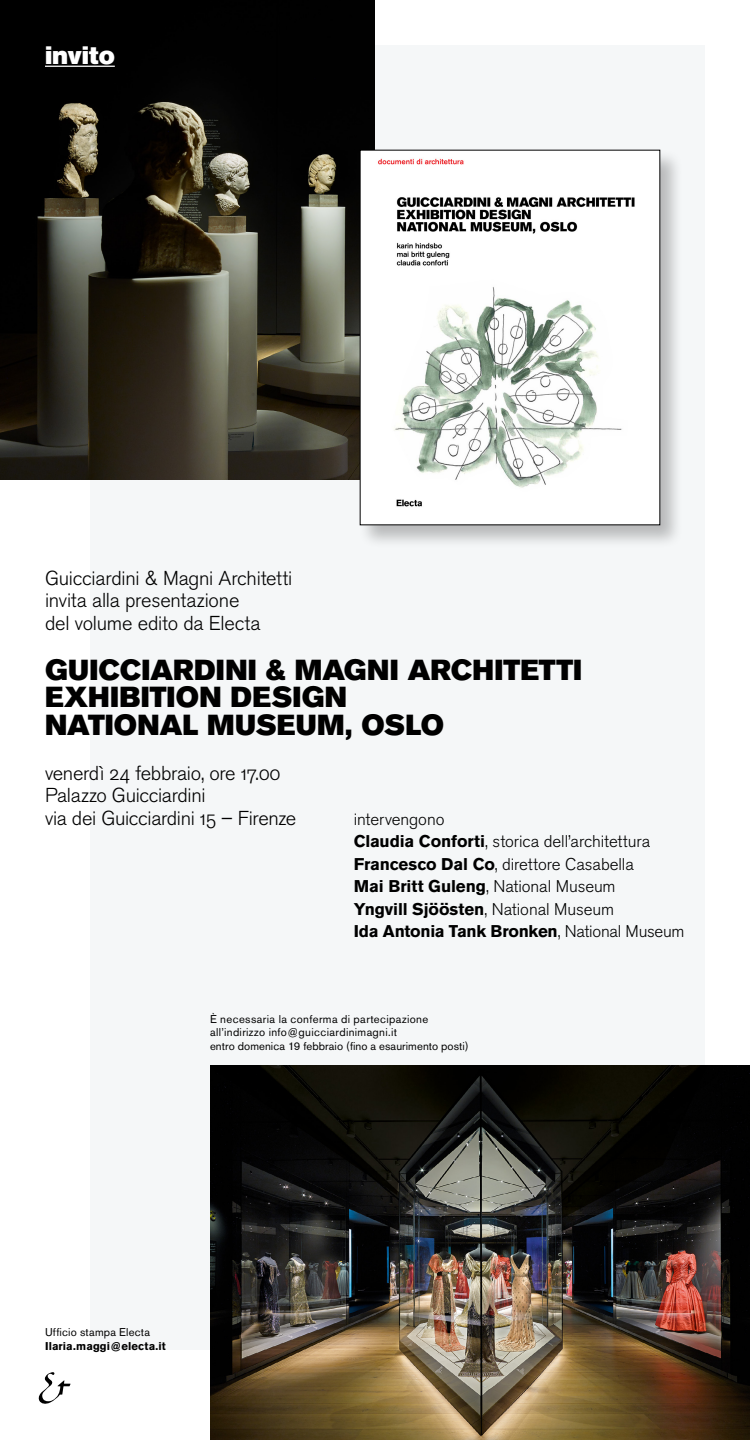
<style>
.page{position:relative;width:750px;height:1440px;background:#fff}
.page>*{position:absolute;margin:0;border:0;box-sizing:border-box;transform-origin:0 0}
.t1{font:28.75px/27.5px "Akzidenz Grotesk BE Super";letter-spacing:.005em;color:#000}
.t2{font:25px "Akzidenz Grotesk BE Super";color:#fff}
.t3{font:20px/22.5px "Akzidenz Grotesk BE Light Os F";letter-spacing:-.015em;color:#000}
.t4{font:16.88px/22.5px "Akzidenz Grotesk BE Light Os F";letter-spacing:-.005em;color:#000}
.t5{font:700 16.88px/22.5px "Akzidenz Grotesk BE";letter-spacing:-.015em;color:#000}
.t6{font:11.25px/13.8px "Akzidenz Grotesk BE";letter-spacing:.03em;color:#000}
.t7{font:700 11.25px "Akzidenz Grotesk BE";letter-spacing:.01em;color:#000}
.s1{font-family:"Akzidenz Grotesk BE";font-weight:700}
.s2{font-family:"Akzidenz Grotesk BE Light Os F";font-weight:400}
</style>
<div class="page">
<div style="left:90px;top:45px;width:615px;height:1305px;background:#f5f7f8"></div>
<img style="left:210px;top:1065px;width:540px;height:375px">
<svg style="left:38px;top:1372px;width:33px;height:32px"></svg>
<img style="left:0;top:0;width:375px;height:480px">
<hr style="left:45px;top:66px;width:70px;height:1px;background:#fff">
<div style="left:358px;top:149px;width:326px;height:400px;background:#000;opacity:.25"></div>
<img style="left:362px;top:152px;width:296px;height:371px">
<p class="t2" style="left:45px;top:40px;width:71px">invito</p>
<p class="t3" style="left:45px;top:567px;width:249px">Guicciardini &amp; Magni Architetti invita alla presentazione<br>del volume edito da Electa</p>
<h1 class="t1" style="left:45px;top:656px;width:539px">GUICCIARDINI &amp; MAGNI ARCHITETTI<br>EXHIBITION DESIGN<br>NATIONAL MUSEUM, OSLO</h1>
<p class="t3" style="left:45px;top:762px;width:253px">venerdì 24 febbraio, ore 17.00<br>Palazzo Guicciardini<br>via dei Guicciardini 15 – Firenze</p>
<p class="t4" style="left:354px;top:808px;width:298px">intervengono<br><span class="s1">Claudia Conforti</span>, storica dell’architettura <span class="s1">Francesco Dal Co</span>, direttore Casabella <span class="s1">Mai Britt Guleng</span>, National Museum</p>
<p class="t5" style="left:354px;top:898px;width:332px">Yngvill Sjöösten<span class="s2">, National Museum<br></span>Ida Antonia Tank Bronken<span class="s2">, National Museum</span></p>
<p class="t6" style="left:210px;top:1012px;width:260px">È necessaria la conferma di partecipazione all’indirizzo info@guicciardinimagni.it<br>entro domenica 19 febbraio (fino a esaurimento posti)</p>
<p class="t6" style="left:45px;top:1325px;width:106px">Ufficio stampa Electa</p>
<p class="t7" style="left:45px;top:1340px;width:122px">Ilaria.maggi@electa.it</p>
</div>
